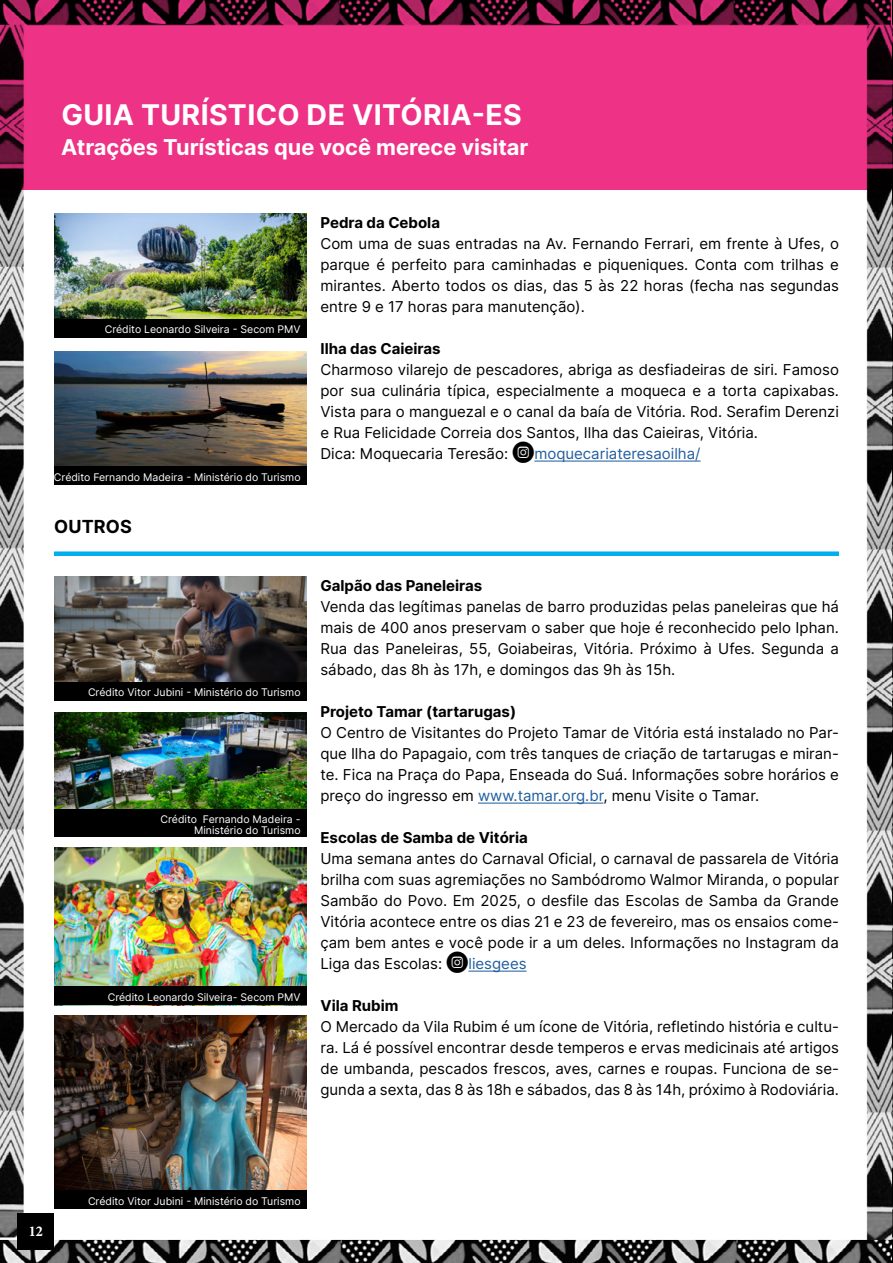
<style>
.page{position:relative;width:893px;height:1263px;background:#fff}
.page>*{position:absolute;margin:0;border:0;box-sizing:border-box;transform-origin:0 0}
.t1{font:700 28.5px "Inter";letter-spacing:.01em;color:#fff}
.t2{font:700 21.75px "Inter";color:#fff}
.t3{font:700 18px "Inter";letter-spacing:.01em;color:#000}
.t4{font:15px/21px "Inter";color:#000;text-align:justify}
.t5{font:700 15px "Inter";color:#000}
.t6{font:15px "Minion Pro Bold Cn Capt";color:#fff}
.t7{font:10.5px/10.5px "Inter";color:#fff;text-align:right}
.s1{font-family:"Social Media Circled";font-size:21px}
.s2{color:#215e9e}
</style>
<div class="page">
<img style="left:0;top:0;width:893px;height:1263px">
<div style="left:18px;top:1213px;width:36px;height:36px;background:#000"></div>
<h1 class="t1" style="left:61px;top:93px;width:462px">GUIA TURÍSTICO DE VITÓRIA-ES</h1>
<h2 class="t2" style="left:61px;top:131px;width:469px">Atrações Turísticas que você merece visitar</h2>
<p class="t7" style="left:105px;top:324px;width:197px">Crédito Leonardo Silveira - Secom PMV</p>
<p class="t7" style="left:54px;top:471px;width:248px">Crédito Fernando Madeira - Ministério do Turismo</p>
<p class="t3" style="left:54px;top:513px;width:79px">OUTROS</p>
<p class="t7" style="left:88px;top:687px;width:214px">Crédito Vitor Jubini - Ministério do Turismo</p>
<p class="t7" style="left:161px;top:814px;width:142px">Crédito Fernando Madeira -<br>Ministério do Turismo</p>
<p class="t7" style="left:108px;top:992px;width:194px">Crédito Leonardo Silveira- Secom PMV</p>
<p class="t5" style="left:320px;top:211px;width:121px">Pedra da Cebola</p>
<p class="t4" style="left:320px;top:232px;width:520px">Com uma de suas entradas na Av. Fernando Ferrari, em frente à Ufes, o parque é perfeito para caminhadas e piqueniques. Conta com trilhas e mirantes. Aberto todos os dias, das 5 às 22 horas (fecha nas segundas entre 9 e 17 horas para manutenção).</p>
<p class="t5" style="left:320px;top:337px;width:122px">Ilha das Caieiras</p>
<p class="t4" style="left:320px;top:358px;width:520px;text-align:left">Charmoso vilarejo de pescadores, abriga as desfiadeiras de siri. Famoso por sua culinária típica, especialmente a moqueca e a torta capixabas.<br>Vista para o manguezal e o canal da baía de Vitória. Rod. Serafim Derenzi e Rua Felicidade Correia dos Santos, Ilha das Caieiras, Vitória.<br>Dica: Moquecaria Teresão: <span class="s1">Q</span><span class="s2">moquecariateresaoilha/</span></p>
<p class="t5" style="left:320px;top:574px;width:163px">Galpão das Paneleiras</p>
<p class="t4" style="left:320px;top:595px;width:520px">Venda das legítimas panelas de barro produzidas pelas paneleiras que há mais de 400 anos preservam o saber que hoje é reconhecido pelo Iphan.<br>Rua das Paneleiras, 55, Goiabeiras, Vitória. Próximo à Ufes. Segunda a sábado, das 8h às 17h, e domingos das 9h às 15h.</p>
<p class="t5" style="left:320px;top:700px;width:197px">Projeto Tamar (tartarugas)</p>
<p class="t4" style="left:320px;top:721px;width:520px">O Centro de Visitantes do Projeto Tamar de Vitória está instalado no Par&shy;que Ilha do Papagaio, com três tanques de criação de tartarugas e miran&shy;te. Fica na Praça do Papa, Enseada do Suá. Informações sobre horários e preço do ingresso em <span class="s2">www.tamar.org.br</span>, menu Visite o Tamar.</p>
<p class="t5" style="left:320px;top:826px;width:209px">Escolas de Samba de Vitória</p>
<p class="t4" style="left:320px;top:847px;width:520px">Uma semana antes do Carnaval Oficial, o carnaval de passarela de Vitória brilha com suas agremiações no Sambódromo Walmor Miranda, o popular Sambão do Povo. Em 2025, o desfile das Escolas de Samba da Grande Vitória acontece entre os dias 21 e 23 de fevereiro, mas os ensaios come&shy;çam bem antes e você pode ir a um deles. Informações no Instagram da Liga das Escolas: <span class="s1">Q</span><span class="s2">liesgees</span></p>
<p class="t5" style="left:320px;top:994px;width:80px">Vila Rubim</p>
<p class="t4" style="left:320px;top:1015px;width:520px">O Mercado da Vila Rubim é um ícone de Vitória, refletindo história e cultu&shy;ra. Lá é possível encontrar desde temperos e ervas medicinais até artigos de umbanda, pescados frescos, aves, carnes e roupas. Funciona de se&shy;gunda a sexta, das 8 às 18h e sábados, das 8 às 14h, próximo à Rodoviária.</p>
<p class="t6" style="left:29px;top:1221px;width:16px">12</p>
<p class="t7" style="left:88px;top:1195px;width:214px">Crédito Vitor Jubini - Ministério do Turismo</p>
</div>
